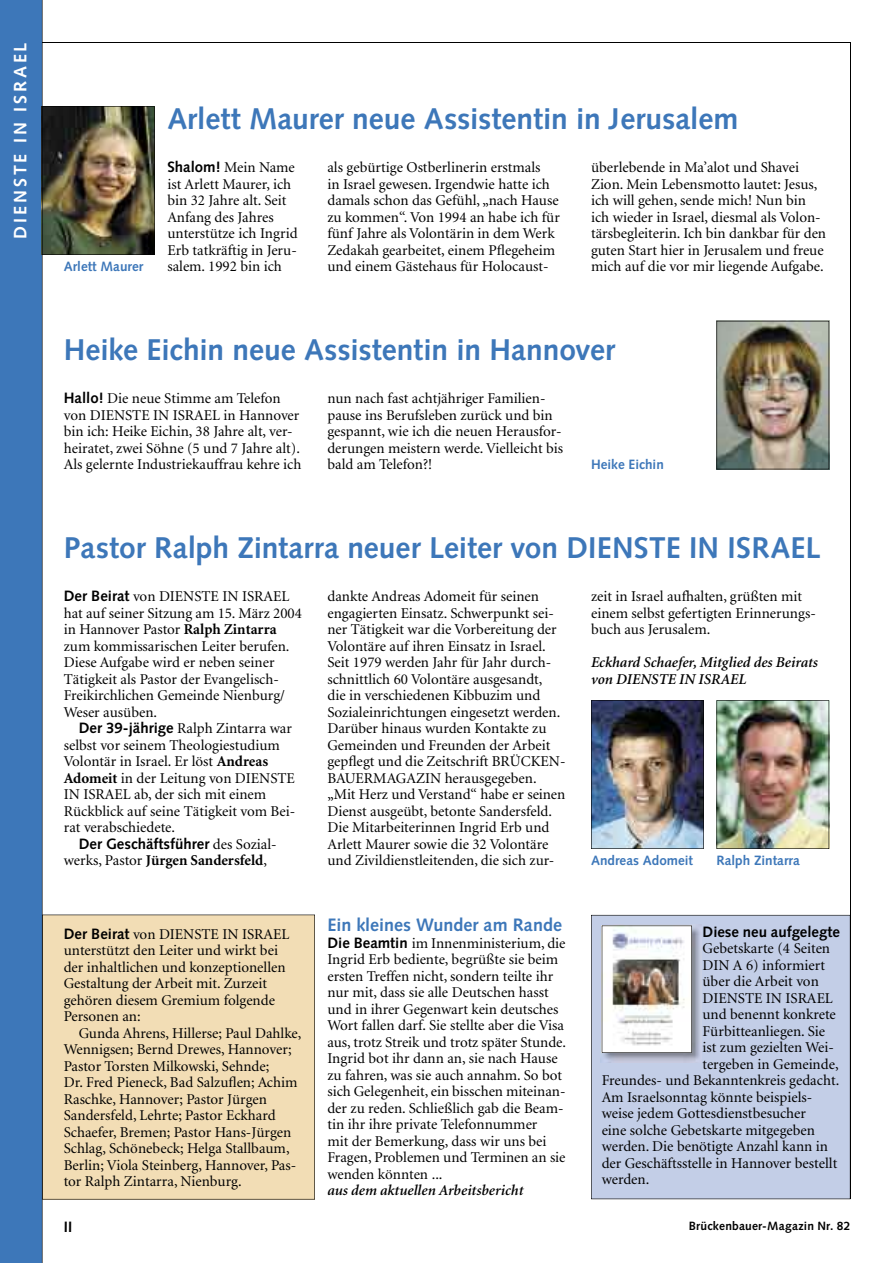
<style>
.page{position:relative;width:893px;height:1263px;background:#fff}
.page>*{position:absolute;margin:0;border:0;box-sizing:border-box;transform-origin:0 0}
.t1{font:700 30px "Syntax";color:#3d77b9}
.t2{font:700 18px "Syntax";color:#3d77b9}
.t3{font:700 18px "Syntax";letter-spacing:.16em;color:#fff}
.t4{font:15px/16.5px "Minion";color:#000}
.t5{font:italic 600 15px/16.5px "Minion";color:#000}
.t6{font:700 15px "Syntax";color:#000}
.t7{font:700 15px "Minion";color:#000}
.t8{font:700 13.5px "Syntax";color:#3d77b9}
.t9{font:700 12px "Syntax";letter-spacing:.02em;color:#000}
.s1{font-family:"Syntax";font-weight:700}
.s2{font-weight:700}
.s3{font-family:"Minion";font-weight:400}
.s4{font-weight:400}
</style>
<div class="page">
<div style="left:43px;top:914px;width:272px;height:285px;background:#f2ddb5"></div>
<div style="left:591px;top:915px;width:259px;height:284px;background:#c3cee7"></div>
<img style="left:600px;top:924px;width:101px;height:139px">
<img style="left:602px;top:925px;width:90px;height:128px">
<hr style="left:43px;top:43px;width:807px;height:1px;background:#000">
<hr style="left:850px;top:43px;width:1px;height:1156px;background:#000">
<div style="left:0;top:0;width:43px;height:1263px;background:#3d77b9"></div>
<img style="left:42px;top:106px;width:113px;height:149px">
<img style="left:716px;top:321px;width:113px;height:148px">
<img style="left:591px;top:700px;width:113px;height:149px">
<img style="left:716px;top:700px;width:113px;height:149px">
<p class="t3" style="left:10px;top:239px;width:198px;rotate:-90deg">DIENSTE IN ISRAEL</p>
<p class="t8" style="left:64px;top:259px;width:81px">Arlett Maurer</p>
<h1 class="t1" style="left:167px;top:101px;width:573px">Arlett Maurer neue Assistentin in Jerusalem</h1>
<p class="t4" style="left:167px;top:160px;width:132px"><span class="s1">Shalom!</span> Mein Name ist Arlett Maurer, ich bin 32 Jahre alt. Seit<br>Anfang des Jahres unterstütze ich Ingrid<br>Erb tatkräftig in Jeru&shy;salem. 1992 bin ich</p>
<p class="t4" style="left:327px;top:160px;width:234px">als gebürtige Ostberlinerin erstmals<br>in Israel gewesen. Irgendwie hatte ich damals schon das Gefühl, „nach Hause zu kommen“. Von 1994 an habe ich für fünf Jahre als Volontärin in dem Werk Zedakah gearbeitet, einem Pflegeheim und einem Gästehaus für Holocaust-</p>
<p class="t4" style="left:591px;top:160px;width:237px">überlebende in Ma’alot und Shavei Zion. Mein Lebensmotto lautet: Jesus, ich will gehen, sende mich! Nun bin ich wieder in Israel, diesmal als Volon&shy;tärsbegleiterin. Ich bin dankbar für den guten Start hier in Jerusalem und freue mich auf die vor mir liegende Aufgabe.</p>
<h1 class="t1" style="left:64px;top:332px;width:553px">Heike Eichin neue Assistentin in Hannover</h1>
<p class="t4" style="left:64px;top:391px;width:239px"><span class="s1">Hallo!</span> Die neue Stimme am Telefon von DIENSTE IN ISRAEL in Hannover bin ich: Heike Eichin, 38 Jahre alt, ver&shy;heiratet, zwei Söhne (5 und 7 Jahre alt).<br>Als gelernte Industriekauffrau kehre ich</p>
<p class="t4" style="left:327px;top:391px;width:237px">nun nach fast achtjähriger Familien&shy;pause ins Berufsleben zurück und bin gespannt, wie ich die neuen Herausfor&shy;derungen meistern werde. Vielleicht bis bald am Telefon?!</p>
<p class="t8" style="left:591px;top:457px;width:74px">Heike Eichin</p>
<h1 class="t1" style="left:64px;top:530px;width:758px">Pastor Ralph Zintarra neuer Leiter von DIENSTE IN ISRAEL</h1>
<p class="t4" style="left:64px;top:589px;width:240px"><span class="s1">Der Beirat</span> von DIENSTE IN ISRAEL hat auf seiner Sitzung am 15. März 2004 in Hannover Pastor <span class="s2">Ralph Zintarra </span>zum kommissarischen Leiter berufen.<br>Diese Aufgabe wird er neben seiner Tätigkeit als Pastor der Evangelisch-Freikirchlichen Gemeinde Nienburg/ Weser ausüben.</p>
<p class="t4" style="left:64px;top:721px;width:233px;text-indent:15px"><span class="s1">Der 39-jährige</span> Ralph Zintarra war selbst vor seinem Theologiestudium Volontär in Israel. Er löst <span class="s2">Andreas Adomeit</span> in der Leitung von DIENSTE IN ISRAEL ab, der sich mit einem Rückblick auf seine Tätigkeit vom Bei&shy;rat verabschiedete.</p>
<p class="t6" style="left:79px;top:835px;width:199px">Der Geschäftsführer <span class="s3">des Sozial-</span></p>
<p class="t7" style="left:64px;top:853px;width:205px"><span class="s4">werks, Pastor</span> Jürgen Sandersfeld<span class="s4">,</span></p>
<p class="t4" style="left:64px;top:926px;width:227px"><span class="s1">Der Beirat</span> von DIENSTE IN ISRAEL unterstützt den Leiter und wirkt bei der inhaltlichen und konzeptionellen<br>Gestaltung der Arbeit mit. Zurzeit gehören diesem Gremium folgende<br>Personen an:</p>
<p class="t4" style="left:64px;top:1025px;width:239px;text-indent:15px">Gunda Ahrens, Hillerse; Paul Dahlke, Wennigsen; Bernd Drewes, Hannover; Pastor Torsten Milkowski, Sehnde;<br>Dr. Fred Pieneck, Bad Salzuflen; Achim Raschke, Hannover; Pastor Jürgen Sandersfeld, Lehrte; Pastor Eckhard Schaefer, Bremen; Pastor Hans-Jürgen Schlag, Schönebeck; Helga Stallbaum, Berlin; Viola Steinberg, Hannover, Pas&shy;tor Ralph Zintarra, Nienburg.</p>
<p class="t4" style="left:327px;top:589px;width:240px">dankte Andreas Adomeit für seinen engagierten Einsatz. Schwerpunkt sei&shy;ner Tätigkeit war die Vorbereitung der Volontäre auf ihren Einsatz in Israel.<br>Seit 1979 werden Jahr für Jahr durch&shy;schnittlich 60 Volontäre ausgesandt,<br>die in verschiedenen Kibbuzim und Sozialeinrichtungen eingesetzt werden.<br>Darüber hinaus wurden Kontakte zu Gemeinden und Freunden der Arbeit gepflegt und die Zeitschrift BRÜCKEN-BAUERMAGAZIN herausgegeben. „Mit Herz und Verstand“ habe er seinen Dienst ausgeübt, betonte Sandersfeld.<br>Die Mitarbeiterinnen Ingrid Erb und Arlett Maurer sowie die 32 Volontäre und Zivildienstleitenden, die sich zur-</p>
<p class="t4" style="left:591px;top:589px;width:226px">zeit in Israel aufhalten, grüßten mit einem selbst gefertigten Erinnerungs&shy;buch aus Jerusalem.</p>
<p class="t5" style="left:591px;top:655px;width:228px">Eckhard Schaefer, Mitglied des Beirats von DIENSTE IN ISRAEL</p>
<p class="t8" style="left:591px;top:853px;width:104px">Andreas Adomeit</p>
<p class="t8" style="left:716px;top:853px;width:85px">Ralph Zintarra</p>
<p class="t2" style="left:327px;top:915px;width:236px">Ein kleines Wunder am Rande</p>
<p class="t4" style="left:327px;top:935px;width:240px"><span class="s1">Die Beamtin</span> im Innenministerium, die Ingrid Erb bediente, begrüßte sie beim ersten Treffen nicht, sondern teilte ihr nur mit, dass sie alle Deutschen hasst und in ihrer Gegenwart kein deutsches Wort fallen darf. Sie stellte aber die Visa aus, trotz Streik und trotz später Stunde.<br>Ingrid bot ihr dann an, sie nach Hause zu fahren, was sie auch annahm. So bot sich Gelegenheit, ein bisschen miteinan&shy;der zu reden. Schließlich gab die Beam&shy;tin ihr ihre private Telefonnummer<br>mit der Bemerkung, dass wir uns bei Fragen, Problemen und Terminen an sie wenden könnten ...</p>
<p class="t5" style="left:327px;top:1183px;width:197px">aus dem aktuellen Arbeitsbericht</p>
<p class="t6" style="left:702px;top:923px;width:139px">Diese neu aufgelegte</p>
<p class="t4" style="left:702px;top:941px;width:129px">Gebetskarte (4 Seiten</p>
<p class="t4" style="left:702px;top:957px;width:124px">DIN A 6) informiert</p>
<p class="t4" style="left:702px;top:974px;width:118px">über die Arbeit von</p>
<p class="t4" style="left:702px;top:990px;width:132px">DIENSTE IN ISRAEL</p>
<p class="t4" style="left:702px;top:1007px;width:135px">und benennt konkrete</p>
<p class="t4" style="left:702px;top:1023px;width:124px">Fürbitteanliegen. Sie</p>
<p class="t4" style="left:702px;top:1040px;width:133px">ist zum gezielten Wei-</p>
<p class="t4" style="left:702px;top:1056px;width:138px">tergeben in Gemeinde,</p>
<p class="t4" style="left:602px;top:1073px;width:239px">Freundes- und Bekanntenkreis gedacht.</p>
<p class="t4" style="left:602px;top:1089px;width:212px">Am Israelsonntag könnte beispiels-</p>
<p class="t4" style="left:602px;top:1106px;width:206px">weise jedem Gottesdienstbesucher</p>
<p class="t4" style="left:602px;top:1122px;width:215px">eine solche Gebetskarte mitgegeben</p>
<p class="t4" style="left:602px;top:1139px;width:228px">werden. Die benötigte Anzahl kann in</p>
<p class="t4" style="left:602px;top:1155px;width:237px">der Geschäftsstelle in Hannover bestellt</p>
<p class="t4" style="left:602px;top:1172px;width:49px">werden.</p>
<p class="t6" style="left:64px;top:1218px;width:10px">II</p>
<p class="t9" style="left:689px;top:1218px;width:163px">Brückenbauer-Magazin Nr. 82</p>
</div>
